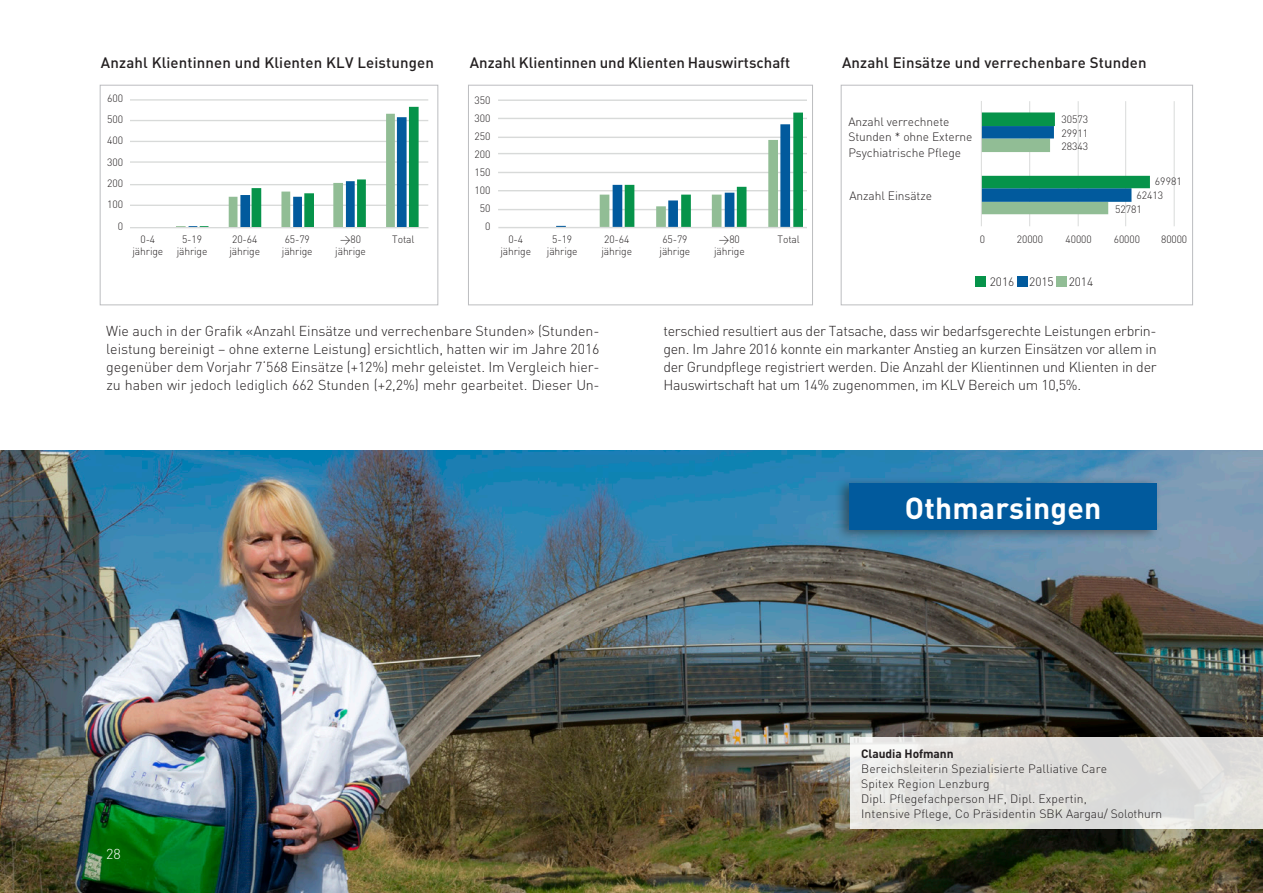
<style>
.page{position:relative;width:1263px;height:893px;background:#fff}
.page>*{position:absolute;margin:0;border:0;box-sizing:border-box;transform-origin:0 0}
.t1{font:700 30px "DIN";letter-spacing:.01em;color:#fff}
.t2{font:500 15px "DIN";letter-spacing:.01em;color:#231f20}
.t3{font:300 14.25px/18px "DIN";letter-spacing:-.02em;color:#231f20;text-align:justify}
.t4{font:300 14.25px "DIN";color:#fff}
.t5{font:300 12px/15px "DIN";letter-spacing:.01em;color:#231f20}
.t6{font:700 12px "DIN";letter-spacing:-.005em;color:#231f20}
.t7{font:300 10.5px/12px "DIN";letter-spacing:-.01em;color:#231f20;text-align:center}
</style>
<div class="page">
<img style="left:0;top:451px;width:1263px;height:442px">
<div style="left:835px;top:476px;width:325px;height:66px;background:#231f20;opacity:.5"></div>
<div style="left:849px;top:484px;width:308px;height:46px;background:#015a9d"></div>
<svg style="left:850px;top:737px;width:413px;height:92px;background:#e1e0de"></svg>
<hr style="left:1029px;top:101px;width:1px;height:125px;background:#d8dad9">
<hr style="left:1078px;top:101px;width:1px;height:125px;background:#d8dad9">
<hr style="left:1125px;top:101px;width:1px;height:125px;background:#d8dad9">
<hr style="left:1174px;top:101px;width:1px;height:125px;background:#d8dad9">
<svg style="left:982px;top:112px;width:168px;height:102px"></svg>
<hr style="left:981px;top:101px;width:1px;height:125px;background:#d8dad9">
<hr style="left:498px;top:190px;width:308px;height:1px;background:#d8dad9">
<hr style="left:498px;top:153px;width:308px;height:1px;background:#d8dad9">
<hr style="left:498px;top:118px;width:308px;height:1px;background:#d8dad9">
<hr style="left:498px;top:87px;width:308px;height:1px;background:#d8dad9">
<hr style="left:498px;top:209px;width:308px;height:1px;background:#d8dad9">
<hr style="left:498px;top:172px;width:308px;height:1px;background:#d8dad9">
<hr style="left:498px;top:137px;width:308px;height:1px;background:#d8dad9">
<hr style="left:498px;top:100px;width:308px;height:1px;background:#d8dad9">
<svg style="left:556px;top:113px;width:247px;height:114px"></svg>
<hr style="left:498px;top:227px;width:308px;height:1px;background:#d8dad9">
<hr style="left:131px;top:184px;width:297px;height:1px;background:#d8dad9">
<hr style="left:131px;top:141px;width:297px;height:1px;background:#d8dad9">
<hr style="left:131px;top:100px;width:297px;height:1px;background:#d8dad9">
<hr style="left:131px;top:205px;width:297px;height:1px;background:#d8dad9">
<hr style="left:131px;top:162px;width:297px;height:1px;background:#d8dad9">
<hr style="left:131px;top:120px;width:297px;height:1px;background:#d8dad9">
<svg style="left:176px;top:107px;width:243px;height:120px"></svg>
<hr style="left:131px;top:227px;width:297px;height:1px;background:#d8dad9">
<div style="left:1056px;top:276px;width:11px;height:11px;background:#91bd95"></div>
<div style="left:1017px;top:277px;width:11px;height:10px;background:#015a9d"></div>
<div style="left:975px;top:277px;width:11px;height:10px;background:#06934a"></div>
<div style="left:100px;top:85px;width:338px;height:220px;border:1px solid #bcbdc0"></div>
<div style="left:468px;top:85px;width:345px;height:220px;border:1px solid #bcbdc0"></div>
<div style="left:841px;top:85px;width:352px;height:220px;border:1px solid #bcbdc0"></div>
<p class="t2" style="left:101px;top:53px;width:334px">Anzahl Klientinnen und Klienten KLV Leistungen</p>
<p class="t2" style="left:470px;top:53px;width:322px">Anzahl Klientinnen und Klienten Hauswirtschaft</p>
<p class="t2" style="left:842px;top:53px;width:306px">Anzahl Einsätze und verrechenbare Stunden</p>
<p class="t7" style="left:107px;top:87px;width:18px;line-height:21.5px;text-align:right">600<br>500<br>400<br>300<br>200<br>100<br>0</p>
<p class="t7" style="left:133px;top:233px;width:32px">0-4 jährige</p>
<p class="t7" style="left:500px;top:233px;width:32px">0-4 jährige</p>
<p class="t7" style="left:474px;top:91px;width:18px;line-height:18px;text-align:right">350<br>300<br>250<br>200<br>150<br>100<br>50<br>0</p>
<p class="t7" style="left:1061px;top:113px;width:28px">30573</p>
<p class="t5" style="left:848px;top:113px;width:126px;line-height:15.8px">Anzahl verrechnete<br>Stunden * ohne Externe<br>Psychiatrische Pflege</p>
<p class="t5" style="left:849px;top:188px;width:84px">Anzahl Einsätze</p>
<p class="t7" style="left:1061px;top:127px;width:28px">29911</p>
<p class="t7" style="left:1061px;top:140px;width:28px">28343</p>
<p class="t7" style="left:1155px;top:176px;width:28px">69981</p>
<p class="t7" style="left:1136px;top:189px;width:28px">62413</p>
<p class="t7" style="left:1115px;top:203px;width:28px">52781</p>
<p class="t7" style="left:177px;top:233px;width:32px">5-19 jährige</p>
<p class="t7" style="left:547px;top:233px;width:32px">5-19 jährige</p>
<p class="t7" style="left:229px;top:233px;width:32px;text-align:left">20-64 jährige</p>
<p class="t7" style="left:601px;top:233px;width:32px;text-align:left">20-64 jährige</p>
<p class="t7" style="left:282px;top:233px;width:32px;text-align:left">65-79 jährige</p>
<p class="t7" style="left:660px;top:233px;width:32px;text-align:left">65-79 jährige</p>
<p class="t7" style="left:335px;top:233px;width:32px">&gt;80 jährige</p>
<p class="t7" style="left:714px;top:233px;width:32px">&gt;80 jährige</p>
<p class="t7" style="left:392px;top:233px;width:24px">Total</p>
<p class="t7" style="left:778px;top:233px;width:24px">Total</p>
<p class="t7" style="left:980px;top:233px;width:7px">0</p>
<p class="t7" style="left:1017px;top:233px;width:28px">20000</p>
<p class="t7" style="left:1065px;top:233px;width:28px">40000</p>
<p class="t7" style="left:1114px;top:233px;width:28px">60000</p>
<p class="t7" style="left:1161px;top:233px;width:28px">80000</p>
<p class="t3" style="left:106px;top:322px;width:495px">Wie auch in der Grafik «Anzahl Einsätze und verrechenbare Stunden» (Stunden&shy;leistung bereinigt – ohne externe Leistung) ersichtlich, hatten wir im Jahre 2016 gegenüber dem Vorjahr 7‘568 Einsätze (+12%) mehr geleistet. Im Vergleich hier&shy;zu haben wir jedoch lediglich 662 Stunden (+2,2%) mehr gearbeitet. Dieser Un-</p>
<p class="t5" style="left:990px;top:274px;width:105px">2016 2015 2014</p>
<p class="t3" style="left:663px;top:322px;width:495px">terschied resultiert aus der Tatsache, dass wir bedarfsgerechte Leistungen erbrin&shy;gen. Im Jahre 2016 konnte ein markanter Anstieg an kurzen Einsätzen vor allem in der Grundpflege registriert werden. Die Anzahl der Klientinnen und Klienten in der Hauswirtschaft hat um 14% zugenommen, im KLV Bereich um 10,5%.</p>
<h1 class="t1" style="left:905px;top:488px;width:198px">Othmarsingen</h1>
<p class="t4" style="left:106px;top:845px;width:16px">28</p>
<p class="t6" style="left:861px;top:746px;width:94px">Claudia Hofmann</p>
<p class="t5" style="left:861px;top:761px;width:303px">Bereichsleiterin Spezialisierte Palliative Care<br>Spitex Region Lenzburg<br>Dipl. Pflegefachperson HF, Dipl. Expertin,<br>Intensive Pflege, Co Präsidentin SBK Aargau/ Solothurn</p>
</div>
